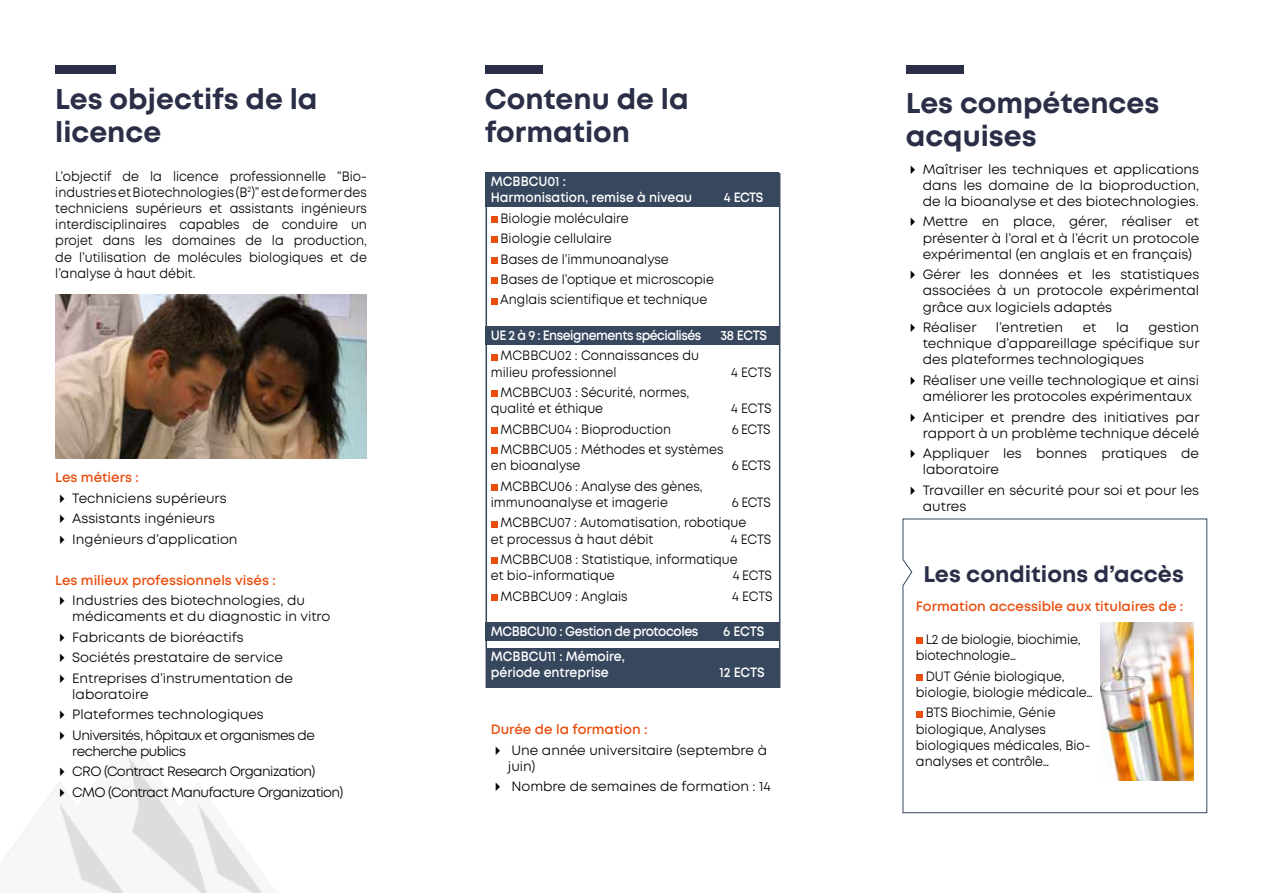
<style>
.page{position:relative;width:1263px;height:893px;background:#fff}
.page>*{position:absolute;margin:0;border:0;box-sizing:border-box;transform-origin:0 0}
.t1{font:700 28.5px/33px "Mont";color:#2a2e46}
.t2{font:700 22.5px "Mont";color:#2a2e46}
.t3{font:13.5px/16.2px "Mont";color:#000;scale:.93 1}
.t4{font:13.5px/16.2px "Mont";color:#000}
.t5{font:600 13.5px "Mont";color:#e94e0f}
.t6{font:600 13.5px/16.2px "Mont";letter-spacing:-.01em;color:#fff;scale:.93 1}
.t7{font:13.5px/20.4px "Mont";letter-spacing:-.04em;color:#000}
.t8{font:13.5px/20.4px "Mont";letter-spacing:-.02em;color:#000}
.t9{font:600 13.5px "Mont";letter-spacing:-.04em;color:#fff;scale:.93 1}
.t10{font:600 13.5px "Mont";letter-spacing:-.03em;color:#fff;scale:.93 1}
</style>
<div class="page">
<img style="left:0;top:735px;width:263px;height:158px">
<div style="left:55px;top:65px;width:61px;height:9px;background:#2a2e46"></div>
<div style="left:906px;top:65px;width:57px;height:9px;background:#2a2e46"></div>
<div style="left:485px;top:65px;width:57px;height:9px;background:#2a2e46"></div>
<img style="left:55px;top:294px;width:312px;height:165px">
<div style="left:485px;top:173px;width:294px;height:34px;background:#37485e"></div>
<div style="left:485px;top:326px;width:294px;height:18px;background:#37485e"></div>
<div style="left:485px;top:623px;width:294px;height:18px;background:#37485e"></div>
<div style="left:486px;top:648px;width:293px;height:40px;background:#37485e"></div>
<div style="left:491px;top:216px;width:6px;height:7px;background:#e94e0f"></div>
<svg style="left:491px;top:237px;width:6px;height:6px"></svg>
<svg style="left:491px;top:257px;width:6px;height:6px"></svg>
<svg style="left:491px;top:278px;width:6px;height:6px"></svg>
<svg style="left:491px;top:298px;width:6px;height:6px"></svg>
<svg style="left:491px;top:354px;width:6px;height:6px"></svg>
<svg style="left:491px;top:391px;width:6px;height:6px"></svg>
<div style="left:491px;top:427px;width:6px;height:7px;background:#e94e0f"></div>
<svg style="left:491px;top:448px;width:6px;height:6px"></svg>
<div style="left:491px;top:484px;width:6px;height:7px;background:#e94e0f"></div>
<svg style="left:491px;top:521px;width:6px;height:6px"></svg>
<svg style="left:491px;top:558px;width:6px;height:6px"></svg>
<div style="left:491px;top:594px;width:6px;height:7px;background:#e94e0f"></div>
<svg style="left:902px;top:519px;width:305px;height:294px"></svg>
<img style="left:1100px;top:623px;width:94px;height:158px">
<svg style="left:60px;top:735px;width:5px;height:5px"></svg>
<svg style="left:60px;top:768px;width:5px;height:8px"></svg>
<svg style="left:60px;top:788px;width:5px;height:9px"></svg>
<h1 class="t1" style="left:55px;top:83px;width:264px">Les objectifs de la licence</h1>
<h1 class="t1" style="left:906px;top:87px;width:255px">Les compétences acquises</h1>
<h1 class="t1" style="left:485px;top:83px;width:205px">Contenu de la formation</h1>
<p class="t3" style="left:55px;top:168px;width:337px;text-align:justify">L’objectif de la licence professionnelle “Bio&shy;industries et Biotechnologies (B<sup>2</sup>)” est de former des techniciens supérieurs et assistants ingénieurs interdisciplinaires capables de conduire un projet dans les domaines de la production, de l’utilisation de molécules biologiques et de l’analyse à haut débit.</p>
<p class="t5" style="left:55px;top:469px;width:85px">Les métiers :</p>
<p class="t4" style="left:72px;top:488px;width:167px;line-height:20.4px">Techniciens supérieurs<br>Assistants ingénieurs<br>Ingénieurs d’application</p>
<p class="t5" style="left:55px;top:571px;width:222px">Les milieux professionnels visés :</p>
<p class="t4" style="left:72px;top:592px;width:260px">Industries des biotechnologies, du médicaments et du diagnostic in vitro</p>
<p class="t4" style="left:72px;top:627px;width:222px;line-height:20.4px">Fabricants de bioréactifs<br>Sociétés prestataire de service<br>Entreprises d’instrumentation de</p>
<p class="t8" style="left:72px;top:684px;width:244px">laboratoire<br>Plateformes technologiques<br>Universités, hôpitaux et organismes de</p>
<p class="t7" style="left:72px;top:741px;width:273px">recherche publics<br>CRO (Contract Research Organization)<br>CMO (Contract Manufacture Organization)</p>
<p class="t6" style="left:491px;top:173px;width:218px">MCBBCU01 :<br>Harmonisation, remise à niveau</p>
<p class="t6" style="left:724px;top:189px;width:44px">4 ECTS</p>
<p class="t3" style="left:500px;top:208px;width:231px;line-height:20.4px">Biologie moléculaire<br>Biologie cellulaire<br>Bases de l’immunoanalyse<br>Bases de l’optique et microscopie<br>Anglais scientifique et technique</p>
<p class="t9" style="left:491px;top:326px;width:228px">UE 2 à 9 : Enseignements spécialisés</p>
<p class="t6" style="left:720px;top:327px;width:52px">38 ECTS</p>
<p class="t3" style="left:491px;top:348px;width:225px;text-indent:10px">MCBBCU02 : Connaissances du milieu professionnel</p>
<p class="t3" style="left:731px;top:364px;width:45px">4 ECTS</p>
<p class="t3" style="left:491px;top:384px;width:215px;text-indent:10px">MCBBCU03 : Sécurité, normes, qualité et éthique</p>
<p class="t3" style="left:731px;top:400px;width:45px">4 ECTS</p>
<p class="t3" style="left:501px;top:421px;width:185px">MCBBCU04 : Bioproduction</p>
<p class="t3" style="left:732px;top:421px;width:43px">6 ECTS</p>
<p class="t3" style="left:491px;top:441px;width:252px;text-indent:10px">MCBBCU05 : Méthodes et systèmes en bioanalyse</p>
<p class="t3" style="left:732px;top:458px;width:43px">6 ECTS</p>
<p class="t3" style="left:491px;top:478px;width:229px;text-indent:10px">MCBBCU06 : Analyse des gènes, immunoanalyse et imagerie</p>
<p class="t3" style="left:501px;top:492px;width:292px;line-height:20.4px;text-indent:231px">6 ECTS<br>MCBBCU07 : Automatisation, robotique</p>
<p class="t3" style="left:491px;top:531px;width:176px">et processus à haut débit</p>
<p class="t3" style="left:501px;top:529px;width:293px;line-height:20.4px;text-indent:230px">4 ECTS<br>MCBBCU08 : Statistique, informatique</p>
<p class="t3" style="left:491px;top:568px;width:135px">et bio-informatique</p>
<p class="t3" style="left:733px;top:568px;width:44px">4 ECTS</p>
<p class="t3" style="left:501px;top:588px;width:138px">MCBBCU09 : Anglais</p>
<p class="t3" style="left:732px;top:588px;width:45px">4 ECTS</p>
<p class="t10" style="left:491px;top:623px;width:225px">MCBBCU10 : Gestion de protocoles</p>
<p class="t6" style="left:723px;top:623px;width:46px">6 ECTS</p>
<p class="t6" style="left:491px;top:648px;width:146px">MCBBCU11 : Mémoire, période entreprise</p>
<p class="t6" style="left:720px;top:664px;width:50px">12 ECTS</p>
<p class="t5" style="left:491px;top:721px;width:158px">Durée de la formation :</p>
<p class="t4" style="left:508px;top:742px;width:261px">Une année universitaire (septembre à juin)</p>
<p class="t4" style="left:511px;top:779px;width:261px">Nombre de semaines de formation : 14</p>
<p class="t4" style="left:923px;top:161px;width:278px;text-align:justify">Maîtriser les techniques et applications dans les domaine de la bioproduction, de la bioanalyse et des biotechnologies.</p>
<p class="t4" style="left:923px;top:214px;width:278px;text-align:justify">Mettre en place, gérer, réaliser et présenter à l’oral et à l’écrit un protocole expérimental (en anglais et en français)</p>
<p class="t4" style="left:923px;top:266px;width:278px;text-align:justify">Gérer les données et les statistiques associées à un protocole expérimental grâce aux logiciels adaptés</p>
<p class="t4" style="left:923px;top:319px;width:55px">Réaliser</p>
<p class="t4" style="left:996px;top:319px;width:69px">l’entretien</p>
<p class="t4" style="left:1083px;top:319px;width:15px">et</p>
<p class="t4" style="left:1116px;top:319px;width:14px">la</p>
<p class="t4" style="left:923px;top:319px;width:278px;text-align:justify;text-indent:226px">gestion technique d’appareillage spécifique sur des plateformes technologiques</p>
<p class="t4" style="left:923px;top:372px;width:278px">Réaliser une veille technologique et ainsi améliorer les protocoles expérimentaux</p>
<p class="t4" style="left:923px;top:409px;width:278px">Anticiper et prendre des initiatives par rapport à un problème technique décelé</p>
<p class="t4" style="left:923px;top:445px;width:278px">Appliquer les bonnes pratiques de laboratoire</p>
<p class="t4" style="left:923px;top:482px;width:278px">Travailler en sécurité pour soi et pour les autres</p>
<h2 class="t2" style="left:923px;top:559px;width:262px">Les conditions d’accès</h2>
<p class="t5" style="left:916px;top:597px;width:269px">Formation accessible aux titulaires de :</p>
<p class="t3" style="left:916px;top:631px;width:179px;text-indent:10px">L2 de biologie, biochimie, biotechnologie…</p>
<p class="t3" style="left:916px;top:668px;width:192px;text-indent:10px">DUT Génie biologique, biologie, biologie médicale…</p>
<p class="t3" style="left:916px;top:705px;width:189px;text-indent:10px">BTS Biochimie, Génie biologique, Analyses biologiques médicales, Bio&shy;analyses et contrôle…</p>
</div>
